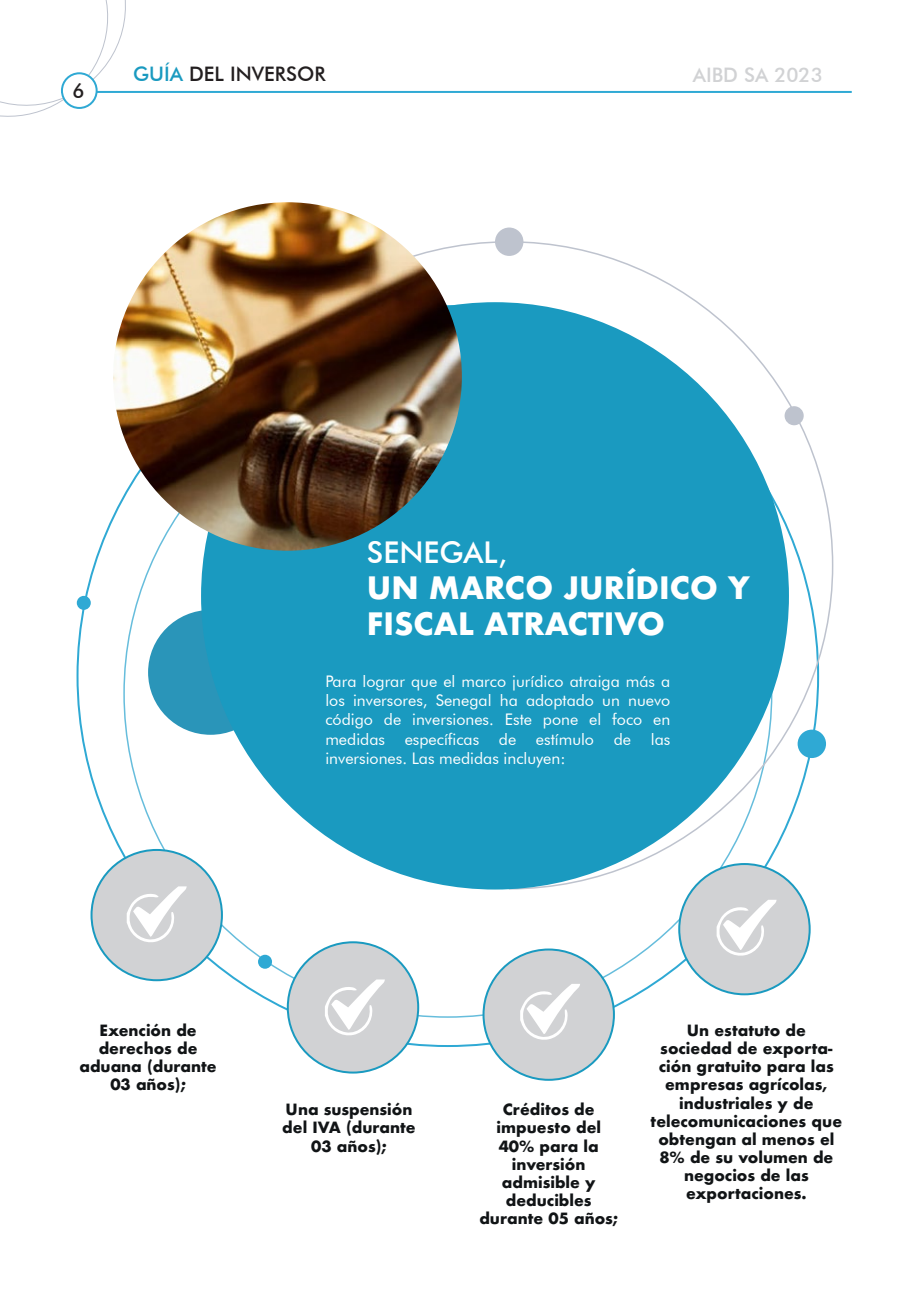
<style>
.page{position:relative;width:908px;height:1304px;background:#fff}
.page>*{position:absolute;margin:0;border:0;box-sizing:border-box;transform-origin:0 0}
.t1{font:700 30px/36px "Futura";color:#fff}
.t2{font:500 30px "Futura BT";color:#fff}
.t3{font:500 20px "Futura BT";color:#231f20}
.t4{font:500 20px "Futura BT";color:#d1d2d4}
.t5{font:16px/19.2px "Futura BT";color:#fff;text-align:justify}
.t6{font:700 15px/18px "Futura";color:#111416;text-align:center}
.s1{color:#1a9ac0}
</style>
<div class="page">
<svg style="left:0;top:0;width:135px;height:117px"></svg>
<hr style="left:61px;top:91px;width:790px;height:2px;background:#2fa9d4">
<div style="left:62px;top:73px;width:35px;height:35px;background:#fff;border-radius:50%"></div>
<div style="left:61px;top:72px;width:37px;height:37px;border:2px solid #2fa9d4;border-radius:50%"></div>
<svg style="left:396px;top:240px;width:437px;height:650px"></svg>
<div style="left:679px;top:864px;width:130px;height:130px;background:#d1d2d4;border-radius:50%"></div>
<div style="left:483px;top:949px;width:130px;height:131px;background:#d1d2d4;border-radius:50%"></div>
<div style="left:288px;top:942px;width:130px;height:131px;background:#d1d2d4;border-radius:50%"></div>
<div style="left:91px;top:850px;width:131px;height:130px;background:#d1d2d4;border-radius:50%"></div>
<div style="left:148px;top:610px;width:125px;height:125px;background:#2a95b9;border-radius:50%"></div>
<div style="left:201px;top:302px;width:587px;height:588px;background:#1a9ac0;border-radius:50%"></div>
<div style="left:77px;top:596px;width:14px;height:14px;background:#2fa9d4;border-radius:50%"></div>
<div style="left:258px;top:955px;width:14px;height:14px;background:#2fa9d4;border-radius:50%"></div>
<div style="left:797px;top:730px;width:28px;height:28px;background:#2fa9d4;border-radius:50%"></div>
<div style="left:495px;top:228px;width:28px;height:28px;background:#bec3ce;border-radius:50%"></div>
<div style="left:784px;top:406px;width:19px;height:19px;background:#bec3ce;border-radius:50%"></div>
<img style="left:113px;top:202px;width:348px;height:349px;border-radius:174px">
<svg style="left:127px;top:886px;width:60px;height:56px"></svg>
<svg style="left:716px;top:900px;width:60px;height:56px"></svg>
<svg style="left:325px;top:979px;width:60px;height:57px"></svg>
<svg style="left:520px;top:984px;width:60px;height:56px"></svg>
<h2 class="t3" style="left:72px;top:78px;width:14px">6</h2>
<h2 class="t3" style="left:133px;top:61px;width:194px"><span class="s1">GUÍA</span> DEL INVERSOR</h2>
<h2 class="t4" style="left:692px;top:63px;width:131px">AIBD SA 2023</h2>
<h1 class="t2" style="left:367px;top:535px;width:142px">SENEGAL,</h1>
<h1 class="t1" style="left:367px;top:570px;width:384px">UN MARCO JURÍDICO Y<br>FISCAL ATRACTIVO</h1>
<p class="t5" style="left:325px;top:672px;width:346px">Para lograr que el marco jurídico atraiga más a los inversores, Senegal ha adoptado un nuevo código de inversiones. Este pone el foco en medidas específicas de estímulo de las inversiones. Las medidas incluyen:</p>
<p class="t6" style="left:79px;top:1021px;width:139px">Exención de derechos de aduana (durante<br>03 años);</p>
<p class="t6" style="left:282px;top:1101px;width:135px">Una suspensión del IVA (durante<br>03 años);</p>
<p class="t6" style="left:479px;top:1101px;width:140px">Créditos de impuesto del<br>40% para la inversión admisible y deducibles durante 05 años;</p>
<p class="t6" style="left:650px;top:1021px;width:193px">Un estatuto de sociedad de exporta&shy;ción gratuito para las empresas agrícolas, industriales y de telecomunicaciones que obtengan al menos el<br>8% de su volumen de negocios de las exportaciones.</p>
</div>
